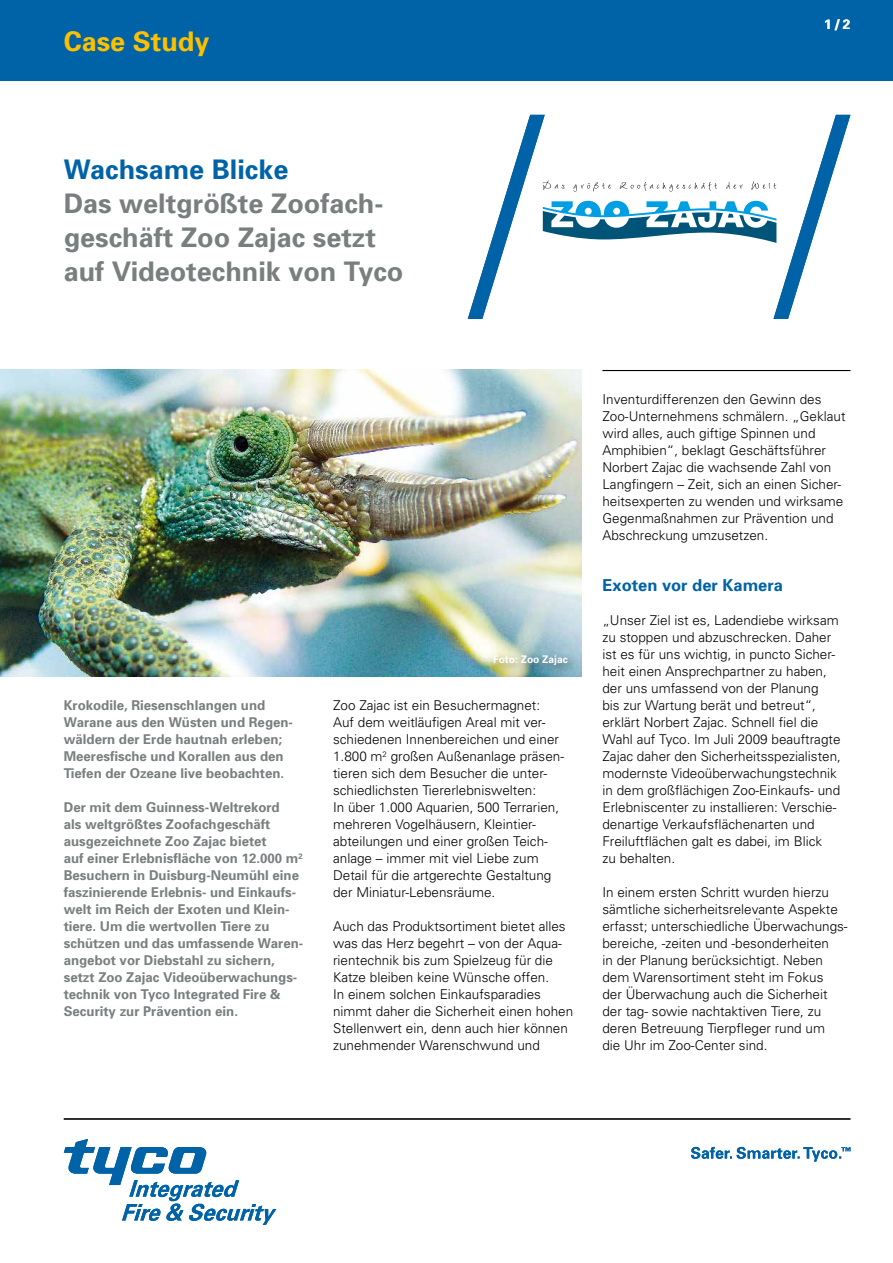
<style>
.page{position:relative;width:893px;height:1263px;background:#fff}
.page>*{position:absolute;margin:0;border:0;box-sizing:border-box;transform-origin:0 0}
.t1{font:700 27px/34px "Univers";color:#797e7f}
.t2{font:700 27px "Univers";color:#0063a7}
.t3{font:700 27px "Univers";color:#fcc000}
.t4{font:700 16.5px "Univers";color:#0063a7}
.t5{font:300 13.5px/17px "Univers";color:#000}
.t6{font:700 13.5px/17px "Univers";color:#797e7f}
.t7{font:700 13.5px "Univers";color:#fff}
.t8{font:700 10.5px "Univers";color:#fff}
.s1{font-weight:900}
</style>
<div class="page">
<div style="left:0;top:0;width:893px;height:81px;background:#0063a7"></div>
<hr style="left:64px;top:1118px;width:786px;height:1px;background:#000">
<svg style="left:691px;top:1147px;width:159px;height:14px"></svg>
<svg style="left:64px;top:1139px;width:212px;height:86px"></svg>
<hr style="left:602px;top:370px;width:248px;height:1px;background:#000">
<svg style="left:468px;top:115px;width:382px;height:204px"></svg>
<img style="left:0;top:370px;width:581px;height:306px">
<div style="left:489px;top:650px;width:89px;height:26px;background:#000;opacity:.5"></div>
<h1 class="t3" style="left:64px;top:25px;width:147px">Case Study</h1>
<h1 class="t2" style="left:64px;top:153px;width:226px">Wachsame Blicke</h1>
<h1 class="t1" style="left:64px;top:186px;width:341px">Das weltgrößte Zoofach&shy;geschäft Zoo Zajac setzt auf Videotechnik von Tyco</h1>
<p class="t7" style="left:824px;top:17px;width:28px">1 <span class="s1">/</span> 2</p>
<p class="t6" style="left:64px;top:697px;width:231px">Krokodile, Riesenschlangen und Warane aus den Wüsten und Regen&shy;wäldern der Erde hautnah erleben; Meeresfische und Korallen aus den Tiefen der Ozeane live beobachten.</p>
<p class="t6" style="left:64px;top:799px;width:241px">Der mit dem Guinness-Weltrekord<br>als weltgrößtes Zoofachgeschäft ausgezeichnete Zoo Zajac bietet<br>auf einer Erlebnisfläche von 12.000 m<sup>2<br></sup>Besuchern in Duisburg-Neumühl eine faszinierende Erlebnis- und Einkaufs&shy;welt im Reich der Exoten und Klein&shy;tiere. Um die wertvollen Tiere zu schützen und das umfassende Waren&shy;angebot vor Diebstahl zu sichern, setzt Zoo Zajac Videoüberwachungs&shy;technik von Tyco Integrated Fire &amp; Security zur Prävention ein.</p>
<p class="t8" style="left:493px;top:653px;width:76px">Foto: Zoo Zajac</p>
<p class="t5" style="left:333px;top:697px;width:232px">Zoo Zajac ist ein Besuchermagnet:<br>Auf dem weitläufigen Areal mit ver&shy;schiedenen Innenbereichen und einer 1.800 m<sup>2</sup> großen Außenanlage präsen&shy;tieren sich dem Besucher die unter&shy;schiedlichsten Tiererlebniswelten:<br>In über 1.000 Aquarien, 500 Terrarien, mehreren Vogelhäusern, Kleintier&shy;abteilungen und einer großen Teich&shy;anlage – immer mit viel Liebe zum Detail für die artgerechte Gestaltung der Miniatur-Lebensräume.</p>
<p class="t5" style="left:333px;top:918px;width:242px">Auch das Produktsortiment bietet alles was das Herz begehrt – von der Aqua&shy;rientechnik bis zum Spielzeug für die Katze bleiben keine Wünsche offen.<br>In einem solchen Einkaufsparadies nimmt daher die Sicherheit einen hohen Stellenwert ein, denn auch hier können zunehmender Warenschwund und</p>
<p class="t5" style="left:602px;top:391px;width:245px">Inventurdifferenzen den Gewinn des Zoo-Unternehmens schmälern. „Geklaut wird alles, auch giftige Spinnen und Amphibien“, beklagt Geschäftsführer Norbert Zajac die wachsende Zahl von Langfingern – Zeit, sich an einen Sicher&shy;heitsexperten zu wenden und wirksame Gegenmaßnahmen zur Prävention und Abschreckung umzusetzen.</p>
<p class="t4" style="left:602px;top:575px;width:182px">Exoten vor der Kamera</p>
<p class="t5" style="left:602px;top:612px;width:240px">„Unser Ziel ist es, Ladendiebe wirksam zu stoppen und abzuschrecken. Daher ist es für uns wichtig, in puncto Sicher&shy;heit einen Ansprechpartner zu haben, der uns umfassend von der Planung<br>bis zur Wartung berät und betreut“, erklärt Norbert Zajac. Schnell fiel die Wahl auf Tyco. Im Juli 2009 beauftragte Zajac daher den Sicherheitsspezialisten, modernste Videoüberwachungstechnik in dem großflächigen Zoo-Einkaufs- und Erlebniscenter zu installieren: Verschie&shy;denartige Verkaufsflächenarten und Freiluftflächen galt es dabei, im Blick<br>zu behalten.</p>
<p class="t5" style="left:602px;top:884px;width:247px">In einem ersten Schritt wurden hierzu sämtliche sicherheitsrelevante Aspekte erfasst; unterschiedliche Überwachungs&shy;bereiche, -zeiten und -besonderheiten<br>in der Planung berücksichtigt. Neben dem Warensortiment steht im Fokus<br>der Überwachung auch die Sicherheit der tag- sowie nachtaktiven Tiere, zu deren Betreuung Tierpfleger rund um<br>die Uhr im Zoo-Center sind.</p>
</div>
